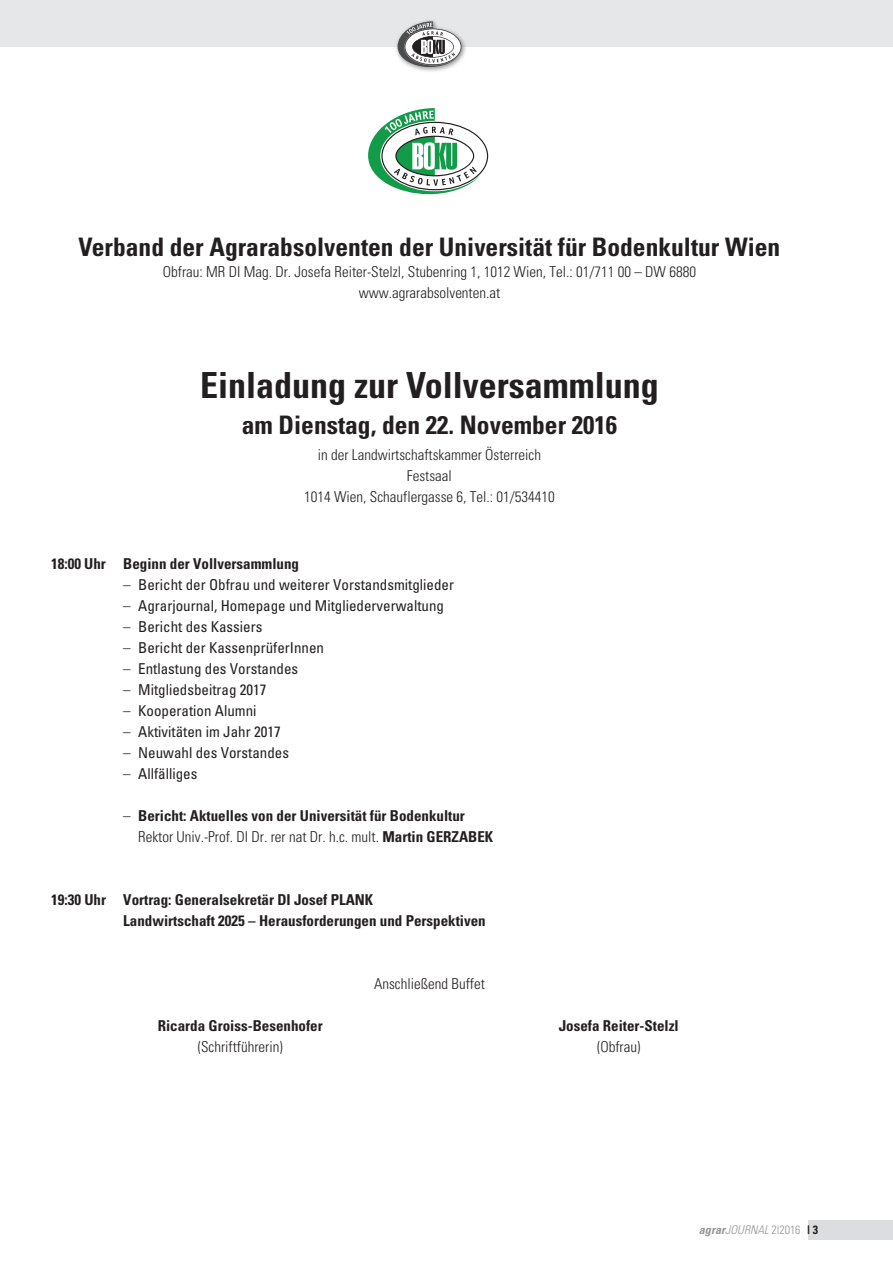
<style>
.page{position:relative;width:893px;height:1263px;background:#fff}
.page>*{position:absolute;margin:0;border:0;box-sizing:border-box;transform-origin:0 0}
.t1{font:700 condensed 36px "Univers";color:#231f20}
.t2{font:700 condensed 25.5px "Univers";color:#231f20}
.t3{font:700 condensed 15px/21px "Univers";color:#231f20}
.t4{font:condensed 15px "Univers";color:#231f20}
.t5{font:300 condensed 15px/21px "Univers";color:#231f20;text-align:center}
.t6{font:italic 300 condensed 12px "Univers";letter-spacing:.005em;color:#939598}
.s1{font-weight:300}
.s2{font-weight:700}
.s3{font-style:normal}
.s4{font-weight:700;font-style:normal;color:#231f20}
</style>
<div class="page">
<div style="left:0;top:0;width:893px;height:47px;background:#e6e7e9"></div>
<div style="left:394px;top:18px;width:73px;height:55px;background:#231f20;opacity:.5"></div>
<svg style="left:398px;top:21px;width:63px;height:46px"></svg>
<div style="left:808px;top:1220px;width:85px;height:19px;background:#dcdddf"></div>
<svg style="left:368px;top:108px;width:120px;height:86px"></svg>
<h2 class="t2" style="left:79px;top:231px;width:703px">Verband der Agrarabsolventen der Universität für Bodenkultur Wien</h2>
<p class="t5" style="left:163px;top:261px;width:535px">Obfrau: MR DI Mag. Dr. Josefa Reiter-Stelzl, Stubenring 1, 1012 Wien, Tel.: 01/711 00 – DW 6880 www.agrarabsolventen.at</p>
<h1 class="t1" style="left:200px;top:363px;width:460px">Einladung zur Vollversammlung</h1>
<h2 class="t2" style="left:242px;top:410px;width:377px">am Dienstag, den 22. November 2016</h2>
<p class="t5" style="left:304px;top:444px;width:252px">in der Landwirtschaftskammer Österreich<br>Festsaal<br>1014 Wien, Schauflergasse 6, Tel.: 01/534410</p>
<p class="t3" style="left:51px;top:553px;width:250px">18:00 Uhr Beginn der Vollversammlung</p>
<p class="t4" style="left:123px;top:575px;width:332px"><span class="s1">–</span> Bericht der Obfrau und weiterer Vorstandsmitglieder</p>
<p class="t4" style="left:123px;top:596px;width:322px"><span class="s1">–</span> Agrarjournal, Homepage und Mitgliederverwaltung</p>
<p class="t4" style="left:123px;top:617px;width:141px"><span class="s1">–</span> Bericht des Kassiers</p>
<p class="t4" style="left:123px;top:638px;width:202px"><span class="s1">–</span> Bericht der KassenprüferInnen</p>
<p class="t4" style="left:123px;top:659px;width:176px"><span class="s1">–</span> Entlastung des Vorstandes</p>
<p class="t4" style="left:123px;top:680px;width:145px"><span class="s1">–</span> Mitgliedsbeitrag 2017</p>
<p class="t4" style="left:123px;top:701px;width:135px"><span class="s1">–</span> Kooperation Alumni</p>
<p class="t4" style="left:123px;top:722px;width:159px"><span class="s1">–</span> Aktivitäten im Jahr 2017</p>
<p class="t4" style="left:123px;top:743px;width:167px"><span class="s1">–</span> Neuwahl des Vorstandes</p>
<p class="t4" style="left:123px;top:764px;width:76px"><span class="s1">–</span> Allfälliges</p>
<p class="t3" style="left:138px;top:805px;width:356px;text-indent:-15px"><span class="s1">–</span> Bericht: Aktuelles von der Universität für Bodenkultur<br><span class="s1">Rektor Univ.-Prof. DI Dr. rer nat Dr. h.c. mult.</span> Martin GERZABEK</p>
<p class="t3" style="left:123px;top:889px;width:364px;text-indent:-72px">19:30 Uhr Vortrag: Generalsekretär DI Josef PLANK<br>Landwirtschaft 2025 – Herausforderungen und Perspektiven</p>
<p class="t5" style="left:374px;top:973px;width:112px">Anschließend Buffet</p>
<p class="t3" style="left:158px;top:1015px;width:166px">Ricarda Groiss-Besenhofer</p>
<p class="t3" style="left:559px;top:1015px;width:122px">Josefa Reiter-Stelzl</p>
<p class="t5" style="left:198px;top:1036px;width:86px">(Schriftführerin)</p>
<p class="t5" style="left:597px;top:1036px;width:45px">(Obfrau)</p>
<p class="t6" style="left:699px;top:1222px;width:121px"><span class="s2">agrar</span>JOURNAL <span class="s3">2|2016</span> <span class="s4">| 3</span></p>
</div>
